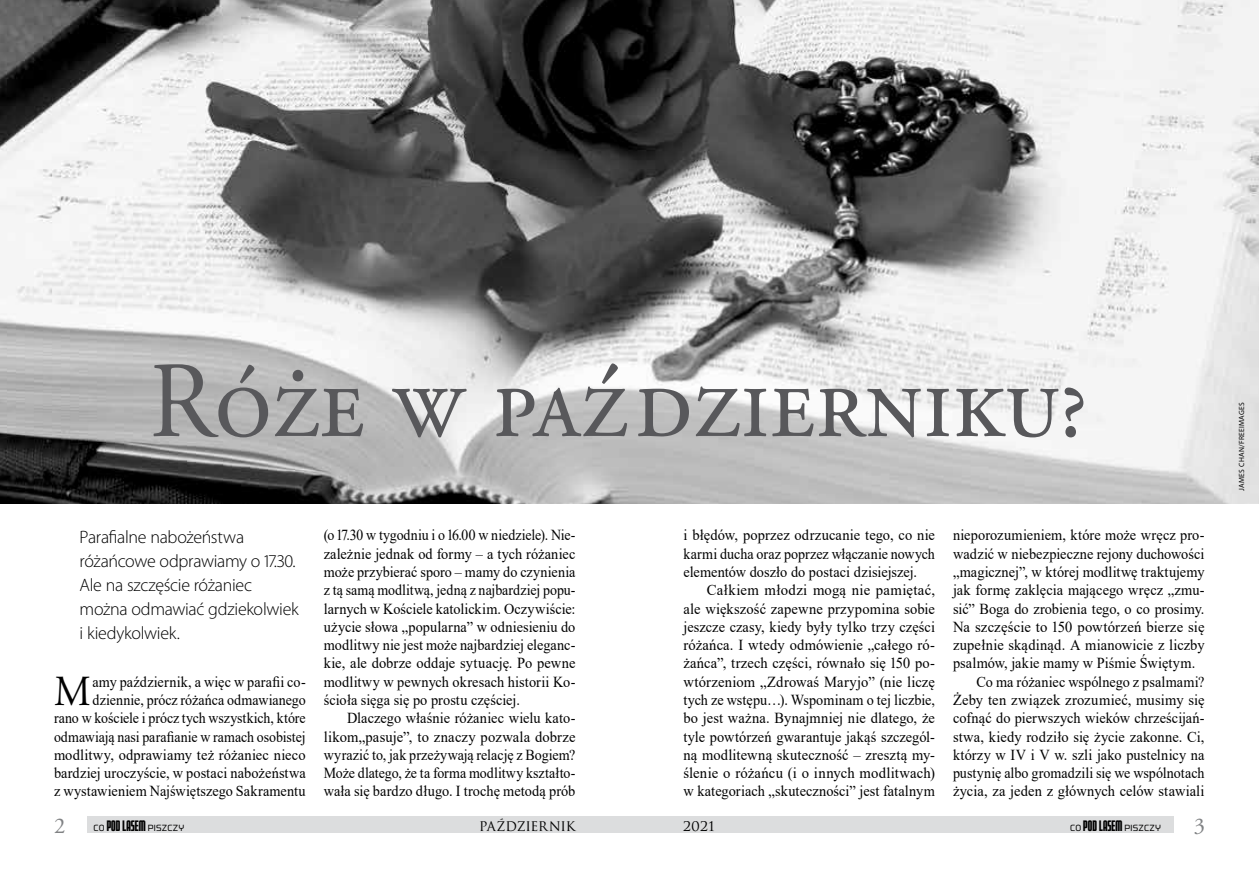
<style>
.page{position:relative;width:1259px;height:893px;background:#fff}
.page>*{position:absolute;margin:0;border:0;box-sizing:border-box;transform-origin:0 0}
.t1{font:108px "Adobe Garamond Pro";color:#58585b;scale:.94 1}
.t2{font:42.75px "Adobe Garamond Pro";color:#000;scale:.94 1}
.t3{font:22.5px "Adobe Garamond Pro";color:#808284}
.t4{font:300 18px/24px "Myriad Pro";letter-spacing:-.015em;color:#000}
.t5{font:15.3px/18.3px "Times New Roman";letter-spacing:.005em;color:#000;text-align:justify}
.t6{font:15.3px/18.3px "Times New Roman";letter-spacing:.005em;color:#000;text-align:justify;scale:.94 1}
.t7{font:15.3px/18.3px "Times New Roman";letter-spacing:.005em;color:#000;text-align:justify;scale:.91 1}
.t8{font:15.3px/18.3px "Times New Roman";letter-spacing:.005em;color:#000;text-align:right;scale:.93 1}
.t9{font:15.3px/18.3px "Times New Roman";letter-spacing:.005em;color:#000;text-align:justify;scale:.95 1}
.t10{font:15.3px "Times New Roman";letter-spacing:.005em;color:#000;scale:.92 1}
.t11{font:15.3px "Times New Roman";letter-spacing:.005em;color:#000;scale:.96 1}
.t12{font:15.3px "Trajan Pro";letter-spacing:-.005em;color:#000;scale:.94 1}
.t13{font:9px "Morgan Big";letter-spacing:.03em;color:#000;scale:.94 1}
.t14{font:7.5px "Myriad Pro";letter-spacing:.04em;color:#000}
.s1{font-family:"Morgan Tower Four";font-size:15.3px}
</style>
<div class="page">
<div style="left:87px;top:817px;width:544px;height:16px;background:#dcddde"></div>
<div style="left:629px;top:817px;width:545px;height:16px;background:#dcddde"></div>
<img style="left:0;top:0;width:1259px;height:504px">
<h1 class="t1" style="left:149px;top:337px;width:1000px">Róże w październiku?</h1>
<p class="t4" style="left:80px;top:526px;width:221px">Parafialne nabożeństwa różańcowe odprawiamy o 17.30.<br>Ale na szczęście różaniec można odmawiać gdziekolwiek i kiedykolwiek.</p>
<h2 class="t2" style="left:54px;top:666px;width:41px">M</h2>
<p class="t8" style="left:54px;top:672px;width:272px">amy październik, a więc w parafii co&shy;dziennie, prócz różańca odmawianego<br>rano w kościele i prócz tych wszystkich, które odmawiają nasi parafianie w ramach osobistej modlitwy, odprawiamy też różaniec nieco bardziej uroczyście, w postaci nabożeństwa z wystawieniem Najświętszego Sakramentu</p>
<p class="t7" style="left:324px;top:526px;width:278px">(o 17.30 w tygodniu i o 16.00 w niedziele). Nie&shy;zależnie jednak od formy – a tych różaniec może przybierać sporo – mamy do czynienia z tą samą modlitwą, jedną z najbardziej popu&shy;larnych w Kościele katolickim. Oczywiście: użycie słowa „popularna” w odniesieniu do modlitwy nie jest może najbardziej eleganc&shy;kie, ale dobrze oddaje sytuację. Po pewne modlitwy w pewnych okresach historii Ko&shy;ścioła sięga się po prostu częściej.</p>
<p class="t6" style="left:324px;top:709px;width:269px;text-indent:23px">Dlaczego właśnie różaniec wielu kato&shy;likom„pasuje”, to znaczy pozwala dobrze wyrazić to, jak przeżywają relację z Bogiem?<br>Może dlatego, że ta forma modlitwy kształto&shy;wała się bardzo długo. I trochę metodą prób</p>
<p class="t9" style="left:683px;top:526px;width:266px">i błędów, poprzez odrzucanie tego, co nie karmi ducha oraz poprzez włączanie nowych elementów doszło do postaci dzisiejszej.</p>
<p class="t5" style="left:683px;top:581px;width:253px;text-indent:23px">Całkiem młodzi mogą nie pamiętać, ale większość zapewne przypomina sobie jeszcze czasy, kiedy były tylko trzy części różańca. I wtedy odmówienie „całego ró&shy;żańca”, trzech części, równało się 150 po&shy;wtórzeniom „Zdrowaś Maryjo” (nie liczę tych ze wstępu…). Wspominam o tej liczbie, bo jest ważna. Bynajmniej nie dlatego, że tyle powtórzeń gwarantuje jakąś szczegól&shy;ną modlitewną skuteczność – zresztą my&shy;ślenie o różańcu (i o innych modlitwach) w kategoriach „skuteczności” jest fatalnym</p>
<p class="t6" style="left:953px;top:526px;width:269px">nieporozumieniem, które może wręcz pro-</p>
<p class="t6" style="left:953px;top:544px;width:269px">wadzić w niebezpieczne rejony duchowości</p>
<p class="t6" style="left:953px;top:562px;width:269px">„magicznej”, w której modlitwę traktujemy</p>
<p class="t9" style="left:953px;top:581px;width:266px">jak formę zaklęcia mającego wręcz „zmu-</p>
<p class="t6" style="left:953px;top:599px;width:269px">sić” Boga do zrobienia tego, o co prosimy.</p>
<p class="t5" style="left:953px;top:617px;width:253px">Na szczęście to 150 powtórzeń bierze się</p>
<p class="t9" style="left:953px;top:635px;width:266px">zupełnie skądinąd. A mianowicie z liczby</p>
<p class="t6" style="left:953px;top:654px;width:259px">psalmów, jakie mamy w Piśmie Świętym.</p>
<p class="t8" style="left:976px;top:672px;width:247px">Co ma różaniec wspólnego z psalmami?</p>
<p class="t11" style="left:953px;top:689px;width:263px">Żeby ten związek zrozumieć, musimy się</p>
<p class="t6" style="left:953px;top:709px;width:269px">cofnąć do pierwszych wieków chrześcijań-</p>
<p class="t9" style="left:953px;top:727px;width:266px">stwa, kiedy rodziło się życie zakonne. Ci,</p>
<p class="t6" style="left:953px;top:745px;width:269px">którzy w IV i V w. szli jako pustelnicy na</p>
<p class="t10" style="left:953px;top:762px;width:275px">pustynię albo gromadzili się we wspólnotach</p>
<p class="t9" style="left:953px;top:782px;width:266px">życia, za jeden z głównych celów stawiali</p>
<h3 class="t3" style="left:54px;top:812px;width:13px">2</h3>
<p class="t13" style="left:94px;top:821px;width:98px">CO <span class="s1">POD LASEM</span> PISZCZY</p>
<p class="t12" style="left:479px;top:815px;width:104px">PAŹDZIERNIK</p>
<p class="t12" style="left:683px;top:815px;width:35px">2021</p>
<p class="t13" style="left:1070px;top:821px;width:98px">CO <span class="s1">POD LASEM</span> PISZCZY</p>
<h3 class="t3" style="left:1193px;top:812px;width:13px">3</h3>
<p class="t14" style="left:1237px;top:491px;width:90px;rotate:-90deg">JAMES CHAN/FREEIMAGES</p>
</div>
